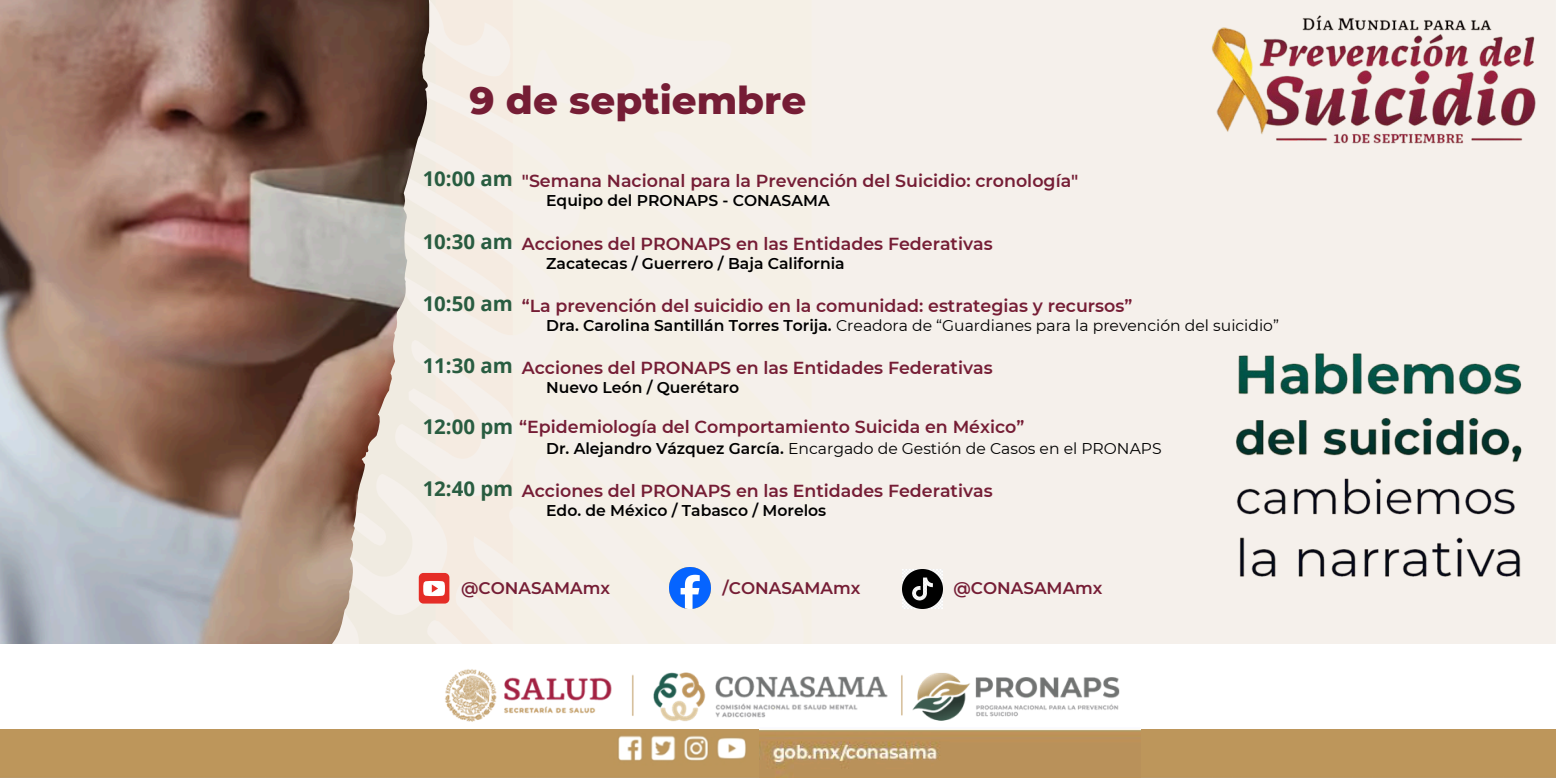
<style>
.page{position:relative;width:1556px;height:778px;background:#fff}
.page>*{position:absolute;margin:0;border:0;box-sizing:border-box;transform-origin:0 0}
.t1{font:800 38.79px "Montserrat";color:#751d35}
.t2{font:700 20.4px "Open Sans";color:#285c40}
.t3{font:600 17.4px "Montserrat";color:#751d35}
.t4{font:600 16.8px "Montserrat";color:#751d35}
.t5{font:15.6px "Montserrat";color:#000}
.t6{font:600 15.6px "Montserrat";color:#000}
.s1{font-weight:600}
</style>
<div class="page">
<div style="left:429px;top:0;width:1126px;height:644px;background:#f5f0eb"></div>
<img style="left:0;top:0;width:429px;height:644px">
<div style="left:0;top:729px;width:1555px;height:49px;background:#bd965b"></div>
<img style="left:431px;top:669px;width:688px;height:76px">
<img style="left:1194px;top:0;width:361px;height:165px">
<img style="left:1209px;top:341px;width:333px;height:257px">
<div style="left:419px;top:573px;width:30px;height:30px;background:#e52d27;border-radius:5px"></div>
<svg style="left:423px;top:581px;width:22px;height:15px"></svg>
<img style="left:669px;top:567px;width:41px;height:42px">
<img style="left:759px;top:727px;width:381px;height:50px">
<img style="left:902px;top:569px;width:40px;height:40px">
<h2 class="t1" style="left:469px;top:76px;width:338px">9 de septiembre</h2>
<p class="t2" style="left:422px;top:164px;width:92px">10:00 am</p>
<h3 class="t3" style="left:522px;top:170px;width:558px">"Semana Nacional para la Prevención del Suicidio: cronología"</h3>
<p class="t6" style="left:546px;top:191px;width:285px">Equipo del PRONAPS - CONASAMA</p>
<h4 class="t2" style="left:422px;top:227px;width:92px">10:30 am</h4>
<p class="t2" style="left:422px;top:289px;width:92px">10:50 am</p>
<h2 class="t3" style="left:522px;top:233px;width:472px">Acciones del PRONAPS en las Entidades Federativas</h2>
<h3 class="t6" style="left:546px;top:253px;width:300px">Zacatecas / Guerrero / Baja California</h3>
<h2 class="t3" style="left:522px;top:295px;width:612px">“La prevención del suicidio en la comunidad: estrategias y recursos”</h2>
<h3 class="t5" style="left:546px;top:316px;width:734px"><span class="s1">Dra. Carolina Santillán Torres Torija.</span> Creadora de “Guardianes para la prevención del suicidio”</h3>
<h4 class="t2" style="left:422px;top:351px;width:92px">11:30 am</h4>
<h2 class="t3" style="left:522px;top:357px;width:472px">Acciones del PRONAPS en las Entidades Federativas</h2>
<h3 class="t6" style="left:546px;top:378px;width:194px">Nuevo León / Querétaro</h3>
<p class="t2" style="left:422px;top:412px;width:92px">12:00 pm</p>
<p class="t3" style="left:519px;top:416px;width:506px">“Epidemiología del Comportamiento Suicida en México”</p>
<p class="t5" style="left:546px;top:438px;width:617px"><span class="s1">Dr. Alejandro Vázquez García.</span> Encargado de Gestión de Casos en el PRONAPS</p>
<h3 class="t2" style="left:422px;top:474px;width:92px">12:40 pm</h3>
<h3 class="t3" style="left:522px;top:480px;width:472px">Acciones del PRONAPS en las Entidades Federativas</h3>
<h3 class="t6" style="left:546px;top:501px;width:282px">Edo. de México / Tabasco / Morelos</h3>
<p class="t4" style="left:461px;top:578px;width:150px">@CONASAMAmx</p>
<p class="t4" style="left:722px;top:578px;width:139px">/CONASAMAmx</p>
<p class="t4" style="left:953px;top:578px;width:150px">@CONASAMAmx</p>
</div>
